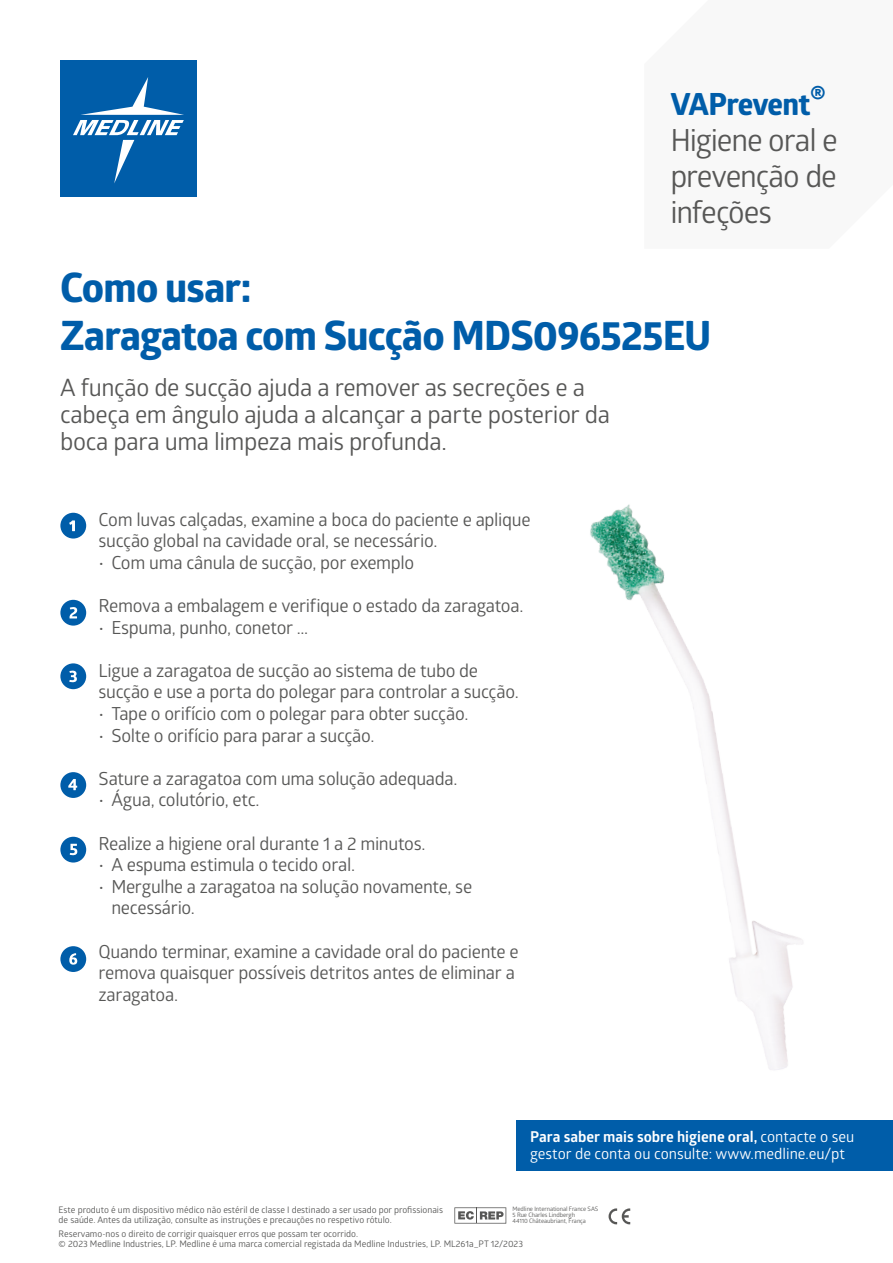
<style>
.page{position:relative;width:893px;height:1263px;background:#fff}
.page>*{position:absolute;margin:0;border:0;box-sizing:border-box;transform-origin:0 0}
.MEDLINE_-_Headline__L{font:700 40.5px "Globerx";letter-spacing:-.02em;color:#005da9}
.A3_Regular{font:30.6px/36px "Glober";letter-spacing:-.035em;color:#575756}
.MEDLINE_-_Sub-Headline{font:24px/27px "Glober";letter-spacing:-.02em;color:#575756}
.MEDLINE_-_Sub-Headline-2{font:18px/21.6px "Glober";letter-spacing:-.02em;color:#575756}
.t1{font:700 15px "Glober";color:#fff}
.t2{font:15px "Glober";color:#fff}
.t3{font:9px/10.5px "Glober";color:#575756}
.MEDLINE_-_Reference_Trademark{font:6.15px "Glober";letter-spacing:-.01em;color:#575756}
.s1{font-family:"Globerx";font-weight:700;color:#005da9}
.s2{font-weight:400}
</style>
<div class="page">
<div style="left:60px;top:513px;width:26px;height:25px;background:#005da9;border-radius:50%"></div>
<svg style="left:69px;top:520px;width:6px;height:11px"></svg>
<div style="left:60px;top:600px;width:26px;height:26px;background:#005da9;border-radius:50%"></div>
<svg style="left:70px;top:607px;width:7px;height:11px"></svg>
<div style="left:60px;top:663px;width:26px;height:26px;background:#005da9;border-radius:50%"></div>
<svg style="left:69px;top:671px;width:8px;height:11px"></svg>
<div style="left:60px;top:772px;width:26px;height:26px;background:#005da9;border-radius:50%"></div>
<svg style="left:68px;top:779px;width:9px;height:11px"></svg>
<div style="left:60px;top:837px;width:26px;height:25px;background:#005da9;border-radius:50%"></div>
<svg style="left:70px;top:844px;width:7px;height:11px"></svg>
<div style="left:60px;top:946px;width:26px;height:26px;background:#005da9;border-radius:50%"></div>
<svg style="left:69px;top:953px;width:8px;height:12px"></svg>
<div style="left:60px;top:60px;width:137px;height:137px;background:#005da9"></div>
<svg style="left:73px;top:77px;width:111px;height:106px"></svg>
<div style="left:516px;top:1120px;width:377px;height:50px;background:#005da9"></div>
<svg style="left:609px;top:1208px;width:21px;height:16px"></svg>
<svg style="left:454px;top:1207px;width:52px;height:16px"></svg>
<img style="left:590px;top:504px;width:213px;height:566px">
<p class="A3_Regular" style="left:670px;top:85px;width:169px"><span class="s1">VAPrevent</span><sup>®<br></sup>Higiene oral e prevenção de infeções</p>
<p class="MEDLINE_-_Headline__L" style="left:60px;top:259px;width:193px">Como usar:</p>
<p class="MEDLINE_-_Headline__L" style="left:60px;top:306px;width:653px">Zaragatoa com Sucção MDS096525EU</p>
<p class="MEDLINE_-_Sub-Headline" style="left:60px;top:373px;width:551px">A função de sucção ajuda a remover as secreções e a cabeça em ângulo ajuda a alcançar a parte posterior da boca para uma limpeza mais profunda.</p>
<p class="MEDLINE_-_Sub-Headline-2" style="left:99px;top:508px;width:433px">Com luvas calçadas, examine a boca do paciente e aplique sucção global na cavidade oral, se necessário.</p>
<p class="MEDLINE_-_Sub-Headline-2" style="left:99px;top:551px;width:317px">• Com uma cânula de sucção, por exemplo</p>
<p class="MEDLINE_-_Sub-Headline-2" style="left:99px;top:594px;width:426px">Remova a embalagem e verifique o estado da zaragatoa.</p>
<p class="MEDLINE_-_Sub-Headline-2" style="left:99px;top:616px;width:211px">• Espuma, punho, conetor ...</p>
<p class="MEDLINE_-_Sub-Headline-2" style="left:99px;top:659px;width:422px">Ligue a zaragatoa de sucção ao sistema de tubo de sucção e use a porta do polegar para controlar a sucção.</p>
<p class="MEDLINE_-_Sub-Headline-2" style="left:99px;top:702px;width:371px">• Tape o orifício com o polegar para obter sucção.</p>
<p class="MEDLINE_-_Sub-Headline-2" style="left:99px;top:724px;width:278px">• Solte o orifício para parar a sucção.</p>
<p class="MEDLINE_-_Sub-Headline-2" style="left:99px;top:767px;width:361px">Sature a zaragatoa com uma solução adequada.</p>
<p class="MEDLINE_-_Sub-Headline-2" style="left:99px;top:788px;width:162px">• Água, colutório, etc.</p>
<p class="MEDLINE_-_Sub-Headline-2" style="left:99px;top:832px;width:329px">Realize a higiene oral durante 1 a 2 minutos.</p>
<p class="MEDLINE_-_Sub-Headline-2" style="left:99px;top:853px;width:258px">• A espuma estimula o tecido oral.</p>
<p class="MEDLINE_-_Sub-Headline-2" style="left:111px;top:875px;width:362px;text-indent:-13px">• Mergulhe a zaragatoa na solução novamente, se necessário.</p>
<p class="MEDLINE_-_Sub-Headline-2" style="left:99px;top:940px;width:421px">Quando terminar, examine a cavidade oral do paciente e remova quaisquer possíveis detritos antes de eliminar a zaragatoa.</p>
<p class="t1" style="left:530px;top:1126px;width:326px">Para saber mais sobre higiene oral, <span class="s2">contacte o seu</span></p>
<p class="t2" style="left:530px;top:1143px;width:316px">gestor de conta ou consulte: www.medline.eu/pt</p>
<p class="t3" style="left:59px;top:1204px;width:386px">Este produto é um dispositivo médico não estéril de classe I destinado a ser usado por profissionais de saúde. Antes da utilização, consulte as instruções e precauções no respetivo rótulo.</p>
<p class="t3" style="left:59px;top:1228px;width:466px">Reservamo-nos o direito de corrigir quaisquer erros que possam ter ocorrido.<br>© 2023 Medline Industries, LP. Medline é uma marca comercial registada da Medline Industries, LP. ML261a_PT 12/2023</p>
<p class="MEDLINE_-_Reference_Trademark" style="left:513px;top:1204px;width:87px">Medline International France SAS</p>
<p class="MEDLINE_-_Reference_Trademark" style="left:513px;top:1211px;width:64px">5 Rue Charles Lindbergh</p>
<p class="MEDLINE_-_Reference_Trademark" style="left:513px;top:1217px;width:75px">44110 Châteaubriant, França</p>
</div>
